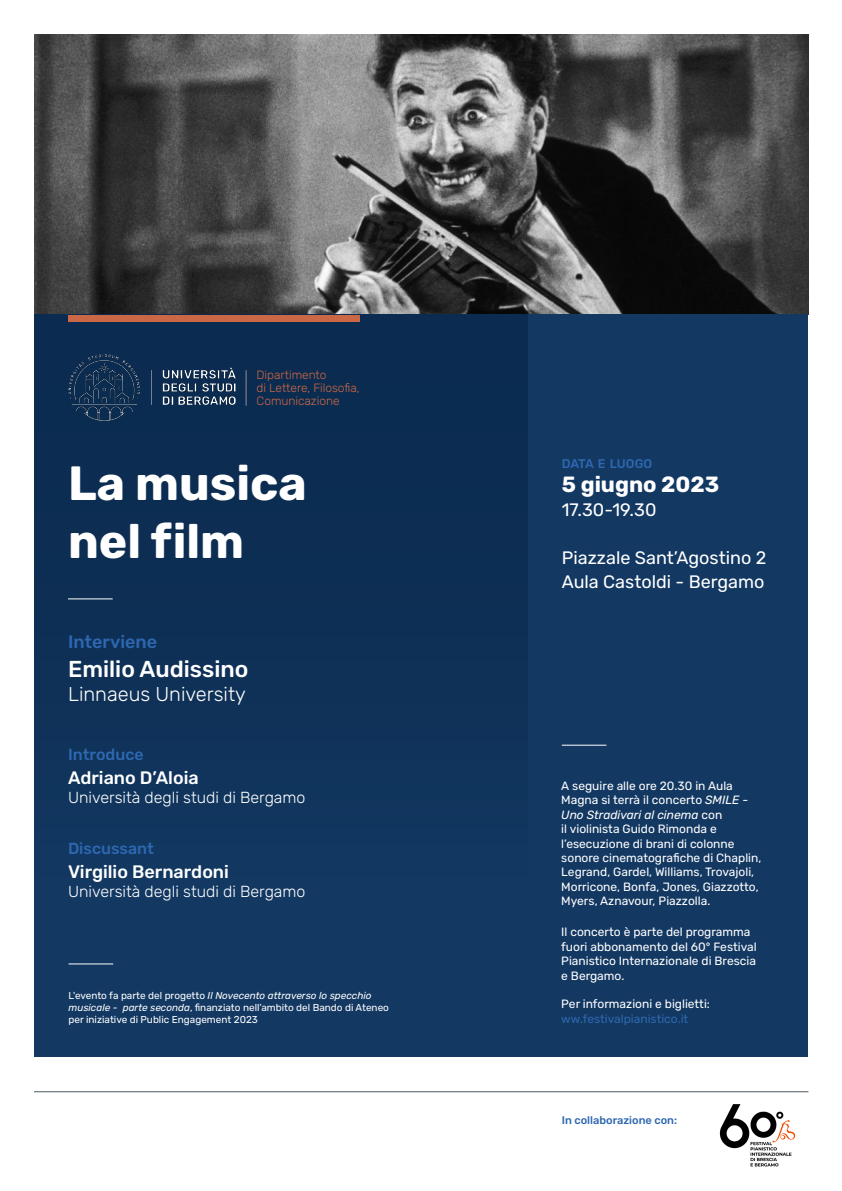
<style>
.page{position:relative;width:842px;height:1191px;background:#fff}
.page>*{position:absolute;margin:0;border:0;box-sizing:border-box;transform-origin:0 0}
.t1{font:700 48px "Rubik";color:#fff}
.t2{font:500 23px "Rubik";color:#fff}
.t3{font:700 22px "Rubik";color:#fff}
.t4{font:300 20px "Rubik";color:#fff}
.t5{font:18px "Rubik";color:#fff}
.t6{font:500 18px "Rubik";color:#fff}
.t7{font:500 18px "Rubik";color:#2d68b0}
.t8{font:300 16px "Rubik";color:#fff}
.t9{font:500 16px "Rubik";color:#2d68b0}
.t10{font:500 12.6px "Rubik";letter-spacing:-.015em;color:#2d68b0}
.t11{font:12px/14.4px "Rubik";color:#fff}
.t12{font:300 12px "Rubik";letter-spacing:-.005em;color:#cb6744}
.t13{font:italic 12px "Rubik";color:#fff}
.t14{font:12px "Rubik";color:#2d68b0}
.t15{font:500 11px "Rubik";color:#2d68b0}
.t16{font:10px "Rubik";color:#fff}
.t17{font:italic 10px "Rubik";color:#fff}
.s1{font-style:normal}
.s2{font-style:italic}
</style>
<div class="page">
<img style="left:34px;top:34px;width:774px;height:281px">
<div style="left:34px;top:315px;width:774px;height:742px;background:#133862"></div>
<div style="left:34px;top:315px;width:493px;height:561px;background:#0e2f54"></div>
<div style="left:68px;top:315px;width:292px;height:7px;background:#cb6744"></div>
<hr style="left:34px;top:1091px;width:774px;height:1px;background:#4d595f">
<img style="left:719px;top:1104px;width:77px;height:63px">
<img style="left:68px;top:355px;width:168px;height:66px">
<img style="left:245px;top:370px;width:2px;height:36px">
<hr style="left:68px;top:598px;width:45px;height:1px;background:#fff">
<hr style="left:69px;top:963px;width:44px;height:1px;background:#fff">
<hr style="left:562px;top:745px;width:44px;height:1px;background:#fff">
<p class="t12" style="left:257px;top:368px;width:72px">Dipartimento</p>
<p class="t12" style="left:257px;top:381px;width:105px">di Lettere, Filosofia,</p>
<p class="t12" style="left:257px;top:394px;width:85px">Comunicazione</p>
<p class="t1" style="left:68px;top:456px;width:240px">La musica</p>
<p class="t1" style="left:68px;top:514px;width:178px">nel film</p>
<p class="t7" style="left:68px;top:631px;width:91px">Interviene</p>
<p class="t2" style="left:68px;top:656px;width:182px">Emilio Audissino</p>
<p class="t4" style="left:68px;top:683px;width:179px">Linnaeus University</p>
<p class="t9" style="left:68px;top:745px;width:77px">Introduce</p>
<p class="t6" style="left:68px;top:768px;width:132px">Adriano D’Aloia</p>
<p class="t8" style="left:68px;top:789px;width:239px">Università degli studi di Bergamo</p>
<p class="t9" style="left:68px;top:839px;width:87px">Discussant</p>
<p class="t6" style="left:68px;top:861px;width:162px">Virgilio Bernardoni</p>
<p class="t8" style="left:68px;top:882px;width:239px">Università degli studi di Bergamo</p>
<p class="t17" style="left:69px;top:989px;width:305px"><span class="s1">L'evento fa parte del progetto</span> Il Novecento attraverso lo specchio</p>
<p class="t16" style="left:69px;top:1001px;width:322px"><span class="s2">musicale - parte seconda</span>, finanziato nell’ambito del Bando di Ateneo</p>
<p class="t16" style="left:69px;top:1013px;width:191px">per iniziative di Public Engagement 2023</p>
<p class="t10" style="left:562px;top:457px;width:92px">DATA E LUOGO</p>
<p class="t3" style="left:562px;top:472px;width:159px">5 giugno 2023</p>
<p class="t5" style="left:562px;top:500px;width:96px">17.30-19.30</p>
<p class="t5" style="left:562px;top:548px;width:206px">Piazzale Sant’Agostino 2</p>
<p class="t5" style="left:562px;top:572px;width:204px">Aula Castoldi - Bergamo</p>
<p class="t11" style="left:561px;top:779px;width:173px">A seguire alle ore 20.30 in Aula</p>
<p class="t11" style="left:561px;top:793px;width:188px">Magna si terrà il concerto <span class="s2">SMILE -</span></p>
<p class="t13" style="left:561px;top:808px;width:162px">Uno Stradivari al cinema <span class="s1">con</span></p>
<p class="t11" style="left:561px;top:822px;width:157px">il violinista Guido Rimonda e</p>
<p class="t11" style="left:561px;top:836px;width:175px">l’esecuzione di brani di colonne</p>
<p class="t11" style="left:561px;top:851px;width:202px">sonore cinematografiche di Chaplin, Legrand, Gardel, Williams, Trovajoli, Morricone, Bonfa, Jones, Giazzotto, Myers, Aznavour, Piazzolla.</p>
<p class="t11" style="left:561px;top:925px;width:197px">Il concerto è parte del programma fuori abbonamento del 60° Festival</p>
<p class="t11" style="left:561px;top:954px;width:196px">Pianistico Internazionale di Brescia</p>
<p class="t11" style="left:561px;top:968px;width:65px">e Bergamo.</p>
<p class="t11" style="left:561px;top:997px;width:150px">Per informazioni e biglietti:</p>
<p class="t14" style="left:561px;top:1012px;width:128px">ww.festivalpianistico.it</p>
<p class="t15" style="left:562px;top:1114px;width:117px">In collaborazione con:</p>
</div>
